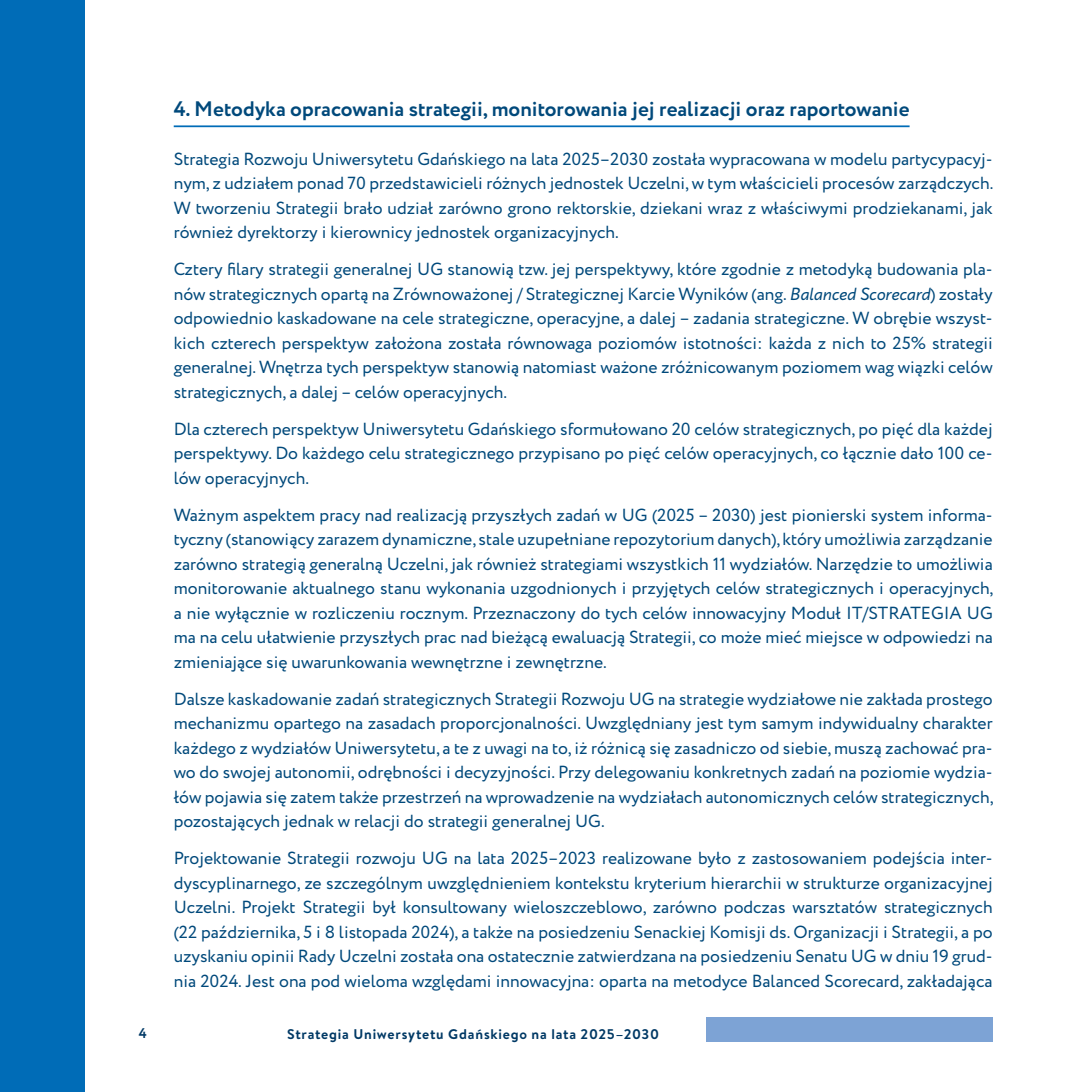
<style>
.page{position:relative;width:1092px;height:1092px;background:#fff}
.page>*{position:absolute;margin:0;border:0;box-sizing:border-box;transform-origin:0 0}
.t1{font:700 21px "Circe";color:#00497b}
.t2{font:17.5px/24.5px "Circe";color:#00497b;text-align:justify}
.t3{font:700 14px "Brandon Text";letter-spacing:.055em;color:#003965}
.t4{font:700 14px "Circe";color:#003965}
.s1{font-style:italic}
</style>
<div class="page">
<div style="left:0;top:0;width:84px;height:1091px;background:#006cb7"></div>
<div style="left:706px;top:1017px;width:286px;height:25px;background:#7da3d5"></div>
<hr style="left:174px;top:125px;width:735px;height:2px;background:#006cb7">
<p class="t1" style="left:174px;top:94px;width:737px">4. Metodyka opracowania strategii, monitorowania jej realizacji oraz raportowanie</p>
<p class="t2" style="left:174px;top:147px;width:821px">Strategia Rozwoju Uniwersytetu Gdańskiego na lata 2025–2030 została wypracowana w modelu partycypacyj&shy;nym, z udziałem ponad 70 przedstawicieli różnych jednostek Uczelni, w tym właścicieli procesów zarządczych.<br>W tworzeniu Strategii brało udział zarówno grono rektorskie, dziekani wraz z właściwymi prodziekanami, jak również dyrektorzy i kierownicy jednostek organizacyjnych.</p>
<p class="t2" style="left:174px;top:258px;width:820px">Cztery filary strategii generalnej UG stanowią tzw. jej perspektywy, które zgodnie z metodyką budowania pla&shy;nów strategicznych opartą na Zrównoważonej / Strategicznej Karcie Wyników (ang. <span class="s1">Balanced Scorecard</span>) zostały odpowiednio kaskadowane na cele strategiczne, operacyjne, a dalej – zadania strategiczne. W obrębie wszyst&shy;kich czterech perspektyw założona została równowaga poziomów istotności: każda z nich to 25% strategii generalnej. Wnętrza tych perspektyw stanowią natomiast ważone zróżnicowanym poziomem wag wiązki celów strategicznych, a dalej – celów operacyjnych.</p>
<p class="t2" style="left:174px;top:417px;width:820px">Dla czterech perspektyw Uniwersytetu Gdańskiego sformułowano 20 celów strategicznych, po pięć dla każdej perspektywy. Do każdego celu strategicznego przypisano po pięć celów operacyjnych, co łącznie dało 100 ce&shy;lów operacyjnych.</p>
<p class="t2" style="left:174px;top:503px;width:821px">Ważnym aspektem pracy nad realizacją przyszłych zadań w UG (2025 – 2030) jest pionierski system informa&shy;tyczny (stanowiący zarazem dynamiczne, stale uzupełniane repozytorium danych), który umożliwia zarządzanie zarówno strategią generalną Uczelni, jak również strategiami wszystkich 11 wydziałów. Narzędzie to umożliwia monitorowanie aktualnego stanu wykonania uzgodnionych i przyjętych celów strategicznych i operacyjnych, a nie wyłącznie w rozliczeniu rocznym. Przeznaczony do tych celów innowacyjny Moduł IT/STRATEGIA UG ma na celu ułatwienie przyszłych prac nad bieżącą ewaluacją Strategii, co może mieć miejsce w odpowiedzi na zmieniające się uwarunkowania wewnętrzne i zewnętrzne.</p>
<p class="t2" style="left:174px;top:687px;width:821px">Dalsze kaskadowanie zadań strategicznych Strategii Rozwoju UG na strategie wydziałowe nie zakłada prostego mechanizmu opartego na zasadach proporcjonalności. Uwzględniany jest tym samym indywidualny charakter każdego z wydziałów Uniwersytetu, a te z uwagi na to, iż różnicą się zasadniczo od siebie, muszą zachować pra&shy;wo do swojej autonomii, odrębności i decyzyjności. Przy delegowaniu konkretnych zadań na poziomie wydzia&shy;łów pojawia się zatem także przestrzeń na wprowadzenie na wydziałach autonomicznych celów strategicznych, pozostających jednak w relacji do strategii generalnej UG.</p>
<p class="t2" style="left:174px;top:846px;width:820px">Projektowanie Strategii rozwoju UG na lata 2025–2023 realizowane było z zastosowaniem podejścia inter&shy;dyscyplinarnego, ze szczególnym uwzględnieniem kontekstu kryterium hierarchii w strukturze organizacyjnej Uczelni. Projekt Strategii był konsultowany wieloszczeblowo, zarówno podczas warsztatów strategicznych (22 października, 5 i 8 listopada 2024), a także na posiedzeniu Senackiej Komisji ds. Organizacji i Strategii, a po uzyskaniu opinii Rady Uczelni została ona ostatecznie zatwierdzana na posiedzeniu Senatu UG w dniu 19 grud&shy;nia 2024. Jest ona pod wieloma względami innowacyjna: oparta na metodyce Balanced Scorecard, zakładająca</p>
<p class="t4" style="left:139px;top:1023px;width:9px">4</p>
<p class="t3" style="left:287px;top:1024px;width:373px">Strategia Uniwersytetu Gdańskiego na lata 2025–2030</p>
</div>
